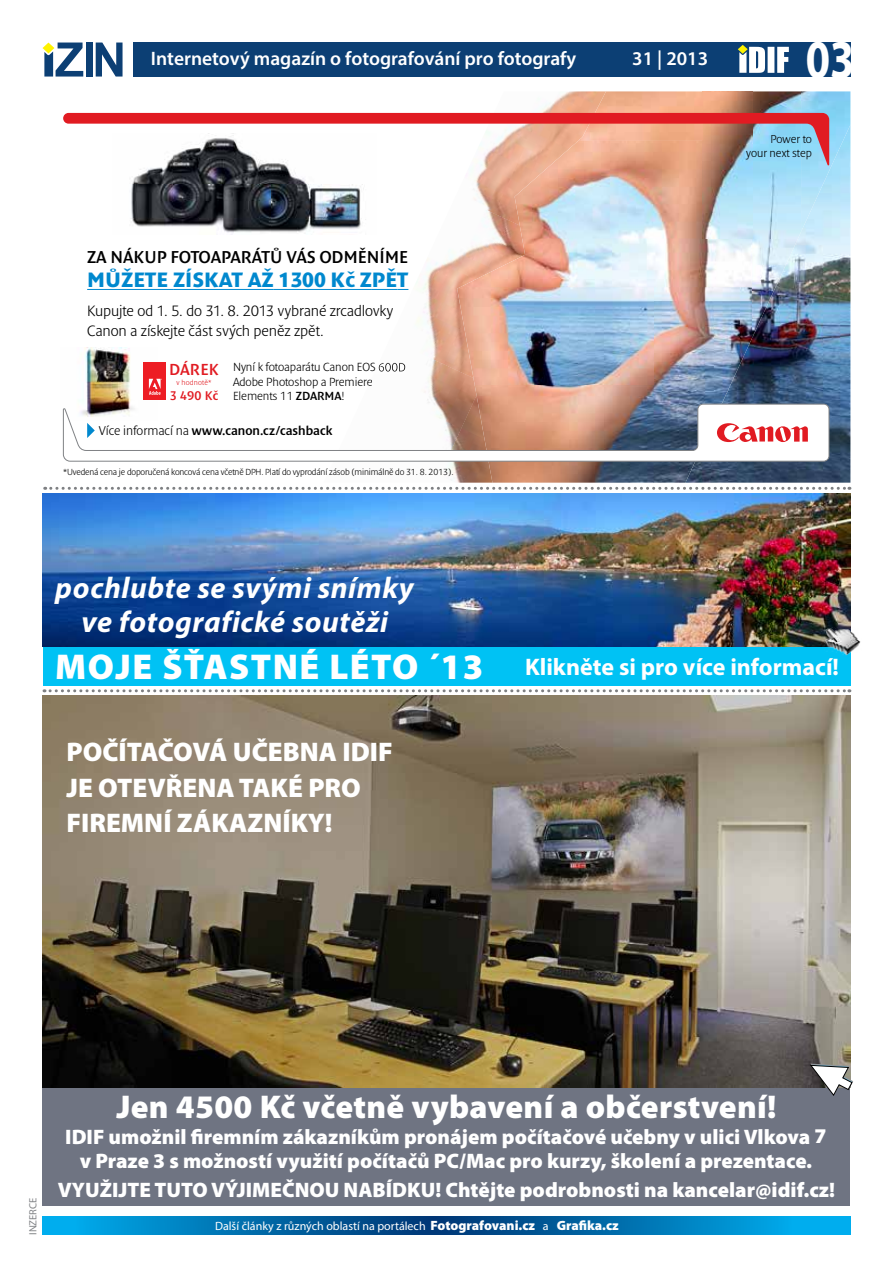
<style>
.page{position:relative;width:893px;height:1263px;background:#fff}
.page>*{position:absolute;margin:0;border:0;box-sizing:border-box;transform-origin:0 0}
.t1{font:700 54.9px "Myriad Pro";color:#fff;scale:.8 1}
.t2{font:900 33px "Myriad Pro";letter-spacing:.01em;color:#fff}
.t3{font:italic 700 30px "Myriad Pro";letter-spacing:.02em;color:#fff}
.t4{font:900 27px/35.5px "Myriad Pro";color:#fff}
.t5{font:700 24px "Myriad Pro";color:#fff}
.t6{font:700 21.15px "Denda New OTF";color:#0088ce}
.t7{font:900 21px/23.7px "Myriad Pro";color:#fff;text-align:center}
.t8{font:600 19.5px "Myriad Pro";color:#fff}
.t9{font:17.55px "Denda New OTF";color:#000}
.t10{font:16.35px "Denda New OTF";letter-spacing:.01em;color:#e11b22}
.t11{font:300 15.3px/19.6px "Denda New OTF";letter-spacing:-.005em;color:#000}
.t12{font:900 13.5px "Myriad Pro";color:#fff}
.t13{font:13.05px "Denda New OTF";letter-spacing:.01em;color:#000}
.t14{font:12.75px "Denda New OTF";color:#e11b22}
.t15{font:300 12px/14.4px "Denda New OTF";letter-spacing:-.005em;color:#000}
.t16{font:12px "Myriad Pro";color:#fff}
.t17{font:300 11.7px/14px "Denda New OTF";color:#000;text-align:right}
.t18{font:10.5px "Myriad Pro";color:#808285}
.t19{font:300 9px "Denda New OTF";letter-spacing:-.015em;color:#000}
.t20{font:300 7.5px "Denda New OTF";letter-spacing:.025em;color:#e11b22}
.s1{font-weight:400}
.s2{font-weight:300}
.s3{font-weight:900;font-size:36px}
</style>
<div class="page">
<div style="left:133px;top:43px;width:717px;height:34px;background:#0c3f74"></div>
<svg style="left:738px;top:45px;width:51px;height:28px"></svg>
<div style="left:86px;top:43px;width:7px;height:34px;background:#0c3f74"></div>
<svg style="left:96px;top:43px;width:27px;height:34px"></svg>
<svg style="left:43px;top:43px;width:40px;height:34px"></svg>
<svg style="left:43px;top:1216px;width:807px;height:18px;background:#0074b3"></svg>
<svg style="left:44px;top:689px;width:806px;height:3px"></svg>
<div style="left:43px;top:993px;width:807px;height:212px;background:#6f7482"></div>
<img style="left:43px;top:696px;width:807px;height:392px">
<svg style="left:810px;top:1064px;width:43px;height:32px"></svg>
<svg style="left:45px;top:487px;width:805px;height:3px"></svg>
<img style="left:62px;top:347px;width:96px;height:73px">
<div style="left:144px;top:363px;width:22px;height:37px;background:#ed1d24"></div>
<svg style="left:149px;top:379px;width:13px;height:16px"></svg>
<img style="left:752px;top:232px;width:98px;height:251px">
<img style="left:456px;top:91px;width:122px;height:105px">
<img style="left:389px;top:196px;width:126px;height:143px">
<img style="left:424px;top:339px;width:51px;height:65px">
<img style="left:436px;top:395px;width:39px;height:88px">
<img style="left:378px;top:363px;width:28px;height:9px">
<svg style="left:368px;top:379px;width:4px;height:7px"></svg>
<img style="left:475px;top:385px;width:179px;height:98px">
<img style="left:654px;top:287px;width:98px;height:196px">
<img style="left:457px;top:287px;width:197px;height:98px">
<img style="left:752px;top:91px;width:49px;height:247px">
<img style="left:460px;top:238px;width:292px;height:49px">
<img style="left:515px;top:165px;width:188px;height:73px">
<img style="left:703px;top:91px;width:49px;height:147px">
<img style="left:801px;top:91px;width:49px;height:141px">
<img style="left:578px;top:91px;width:125px;height:22px">
<hr style="left:87px;top:289px;width:86px;height:1px;background:#0088ce">
<hr style="left:173px;top:289px;width:101px;height:1px;background:#0088ce">
<hr style="left:274px;top:289px;width:98px;height:1px;background:#0088ce">
<svg style="left:372px;top:289px;width:36px;height:1px"></svg>
<svg style="left:63px;top:404px;width:766px;height:58px"></svg>
<svg style="left:63px;top:113px;width:766px;height:52px"></svg>
<img style="left:113px;top:133px;width:264px;height:102px">
<div style="left:43px;top:611px;width:807px;height:74px;background:#00c2f4"></div>
<img style="left:43px;top:494px;width:807px;height:153px">
<img style="left:824px;top:627px;width:37px;height:28px">
<p class="t8" style="left:151px;top:46px;width:427px">Internetový magazín o fotografování pro fotografy</p>
<p class="t8" style="left:632px;top:46px;width:77px">31 | 2013</p>
<h1 class="t1" style="left:806px;top:23px;width:63px">03</h1>
<p class="t9" style="left:87px;top:248px;width:323px">ZA NÁKUP FOTOAPARÁTŮ VÁS ODMĚNÍME</p>
<p class="t6" style="left:87px;top:268px;width:323px">MŮŽETE ZÍSKAT AŽ 1300 Kč ZPĚT</p>
<p class="t11" style="left:87px;top:301px;width:307px">Kupujte od 1. 5. do 31. 8. 2013 vybrané zrcadlovky<br>Canon a získejte část svých peněz zpět.</p>
<p class="t10" style="left:169px;top:360px;width:51px">DÁREK</p>
<p class="t20" style="left:176px;top:379px;width:37px">v hodnotě*</p>
<p class="t14" style="left:170px;top:389px;width:50px">3 490 Kč</p>
<p class="t15" style="left:233px;top:360px;width:174px">Nyní k fotoaparátu Canon EOS 600D<br>Adobe Photoshop a Premiere<br>Elements 11 <span class="s1">ZDARMA</span>!</p>
<p class="t13" style="left:99px;top:423px;width:235px"><span class="s2">Více informací na</span> www.canon.cz/cashback</p>
<p class="t19" style="left:63px;top:468px;width:392px">*Uvedená cena je doporučená koncová cena včetně DPH. Platí do vyprodání zásob (minimálně do 31. 8. 2013).</p>
<h3 class="t3" style="left:55px;top:569px;width:360px">pochlubte se svými snímky</h3>
<p class="t17" style="left:746px;top:133px;width:67px">Power to<br>your next step</p>
<h3 class="t3" style="left:82px;top:603px;width:308px">ve fotografické soutěži</h3>
<p class="t5" style="left:55px;top:651px;width:785px"><span class="s3">MOJE ŠŤASTNÉ LÉTO ´13</span> Klikněte si pro více informací!</p>
<p class="t4" style="left:66px;top:733px;width:328px">POČÍTAČOVÁ UČEBNA IDIF<br>JE OTEVŘENA TAKÉ PRO<br>FIREMNÍ ZÁKAZNÍKY!</p>
<p class="t18" style="left:26px;top:1235px;width:39px;rotate:-90deg">INZERCE</p>
<h2 class="t2" style="left:116px;top:1085px;width:662px">Jen 4500 Kč včetně vybavení a občerstvení!</h2>
<p class="t7" style="left:65px;top:1124px;width:763px">IDIF umožnil firemním zákazníkům pronájem počítačové učebny v ulici Vlkova 7 v Praze 3 s možností využití počítačů PC/Mac pro kurzy, školení a prezentace.</p>
<p class="t7" style="left:58px;top:1177px;width:779px">VYUŽIJTE TUTO VÝJIMEČNOU NABÍDKU! Chtějte podrobnosti na kancelar@idif.cz!</p>
<p class="t12" style="left:430px;top:1216px;width:106px">Fotografovani.cz</p>
<p class="t12" style="left:557px;top:1216px;width:64px">Grafika.cz</p>
<p class="t16" style="left:215px;top:1218px;width:212px">Další články z různých oblastí na portálech</p>
<p class="t16" style="left:543px;top:1218px;width:7px">a</p>
<p class="t16" style="left:610px;top:1218px;width:4px">.</p>
</div>
